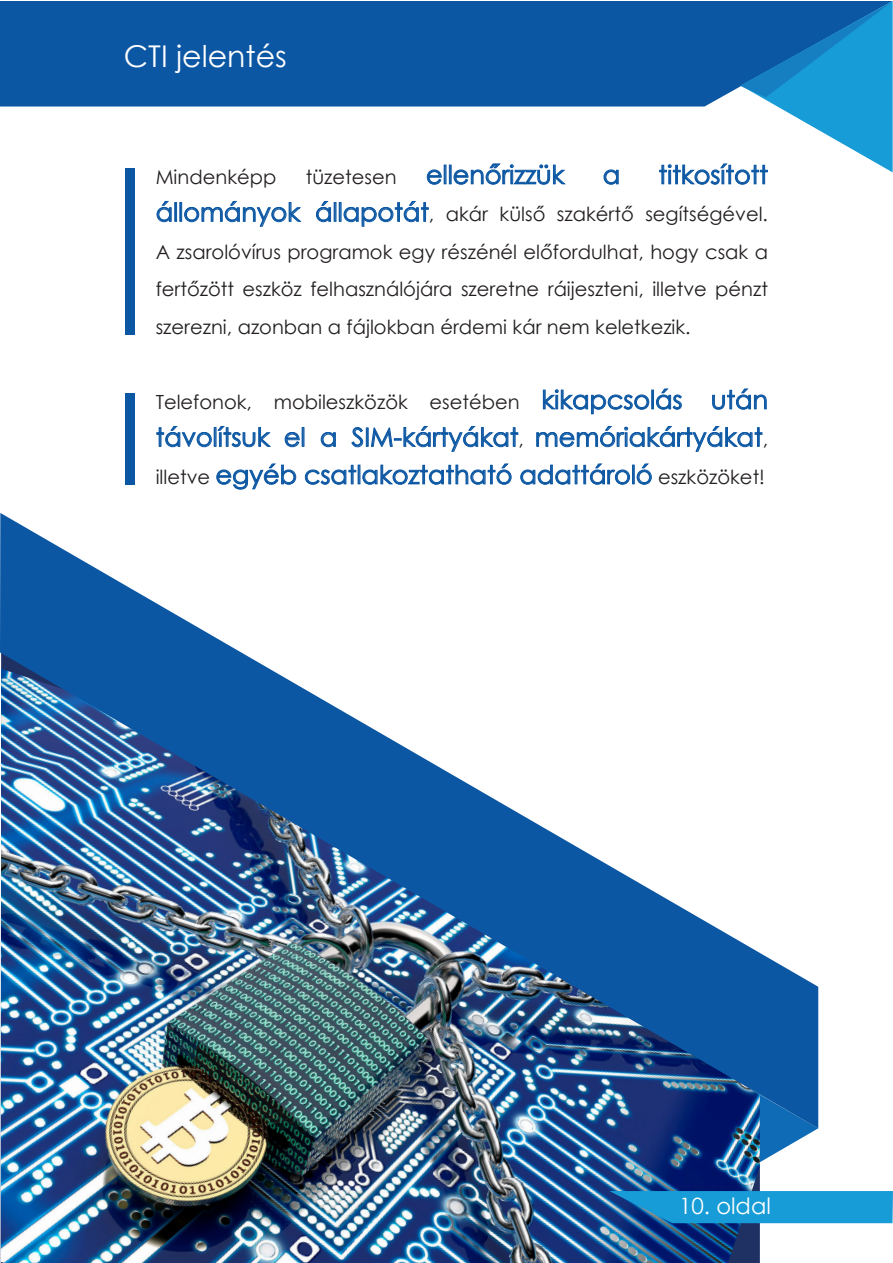
<style>
.page{position:relative;width:893px;height:1263px;background:#fff}
.page>*{position:absolute;margin:0;border:0;box-sizing:border-box;transform-origin:0 0}
.t1{font:30px "Century Gothic";color:#fff}
.t2{font:25.5px/37.5px "Century Gothic";color:#0c57a3}
.t3{font:22.5px "Century Gothic";color:#fff}
.t4{font:19.5px/37.5px "Century Gothic";color:#231f20;text-align:justify}
.s1{font-size:19.5px;color:#231f20}
.s2{font-size:25.5px;color:#0c57a3}
</style>
<div class="page">
<div style="left:0;top:1px;width:659px;height:106px;background:#0c57a3"></div>
<img style="left:1px;top:1128px;width:759px;height:135px">
<svg style="left:760px;top:1128px;width:58px;height:34px"></svg>
<img style="left:0;top:513px;width:818px;height:615px">
<svg style="left:609px;top:1191px;width:284px;height:32px"></svg>
<svg style="left:426px;top:163px;width:140px;height:22px"></svg>
<svg style="left:603px;top:169px;width:16px;height:16px"></svg>
<svg style="left:659px;top:1px;width:234px;height:184px"></svg>
<svg style="left:156px;top:201px;width:16px;height:21px"></svg>
<div style="left:174px;top:202px;width:3px;height:20px;border:1px solid #0c57a3"></div>
<div style="left:180px;top:202px;width:2px;height:20px;border:1px solid #0c57a3"></div>
<svg style="left:184px;top:201px;width:118px;height:26px"></svg>
<svg style="left:316px;top:201px;width:15px;height:21px"></svg>
<div style="left:339px;top:202px;width:2px;height:20px;border:1px solid #0c57a3"></div>
<svg style="left:343px;top:201px;width:86px;height:26px"></svg>
<svg style="left:543px;top:389px;width:106px;height:26px"></svg>
<div style="left:651px;top:390px;width:3px;height:19px;border:1px solid #0c57a3"></div>
<svg style="left:656px;top:388px;width:26px;height:22px"></svg>
<svg style="left:712px;top:388px;width:55px;height:22px"></svg>
<svg style="left:156px;top:426px;width:115px;height:21px"></svg>
<svg style="left:284px;top:432px;width:16px;height:15px"></svg>
<svg style="left:321px;top:432px;width:15px;height:15px"></svg>
<svg style="left:351px;top:427px;width:12px;height:21px"></svg>
<div style="left:366px;top:428px;width:3px;height:19px;border:1px solid #0c57a3"></div>
<svg style="left:371px;top:426px;width:148px;height:26px"></svg>
<svg style="left:536px;top:426px;width:227px;height:26px"></svg>
<svg style="left:216px;top:463px;width:80px;height:27px"></svg>
<svg style="left:305px;top:463px;width:207px;height:22px"></svg>
<svg style="left:520px;top:463px;width:110px;height:22px"></svg>
<div style="left:632px;top:465px;width:3px;height:19px;border:1px solid #0c57a3"></div>
<svg style="left:636px;top:463px;width:16px;height:22px"></svg>
<div style="left:125px;top:168px;width:10px;height:167px;background:#0c57a3"></div>
<div style="left:125px;top:393px;width:10px;height:92px;background:#0c57a3"></div>
<h1 class="t1" style="left:124px;top:35px;width:164px">CTI jelentés</h1>
<p class="t4" style="left:156px;top:158px;width:122px">Mindenképp</p>
<h2 class="t2" style="left:306px;top:155px;width:260px"><span class="s1">tüzetesen</span> ellenőrizzük</h2>
<h2 class="t2" style="left:603px;top:155px;width:19px">a</h2>
<h2 class="t2" style="left:658px;top:155px;width:111px">titkosított</h2>
<p class="t4" style="left:156px;top:195px;width:614px"><span class="s2">állományok állapotát</span>, akár külső szakértő segítségével.<br>A zsarolóvírus programok egy részénél előfordulhat, hogy csak a fertőzött eszköz felhasználójára szeretne ráijeszteni, illetve pénzt szerezni, azonban a fájlokban érdemi kár nem keletkezik.</p>
<p class="t4" style="left:156px;top:383px;width:614px">Telefonok, mobileszközök esetében <span class="s2">kikapcsolás után</span></p>
<h2 class="t2" style="left:156px;top:418px;width:614px">távolítsuk el a SIM-kártyákat<span class="s1">,</span> memóriakártyákat<span class="s1">, illetve</span> egyéb csatlakoztatható adattároló <span class="s1">eszközöket!</span></h2>
<p class="t3" style="left:679px;top:1190px;width:93px">10. oldal</p>
</div>
